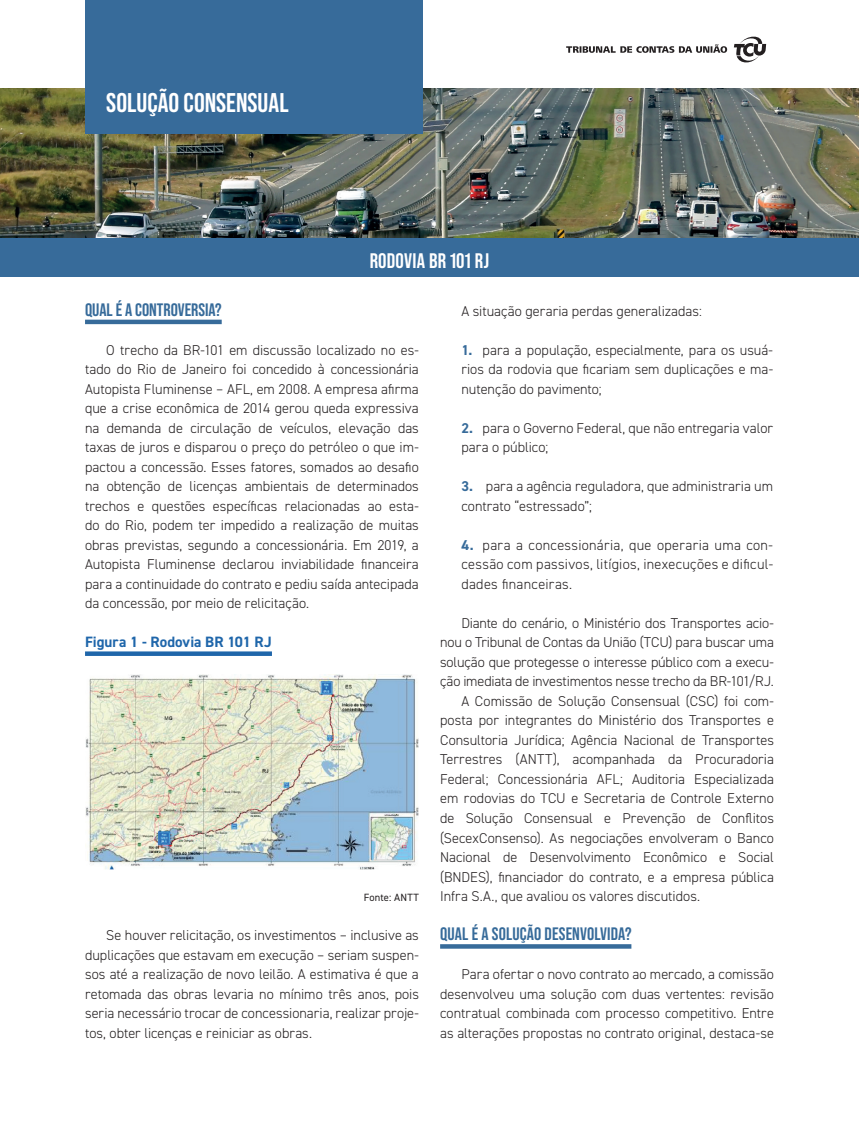
<style>
.page{position:relative;width:859px;height:1132px;background:#fff}
.page>*{position:absolute;margin:0;border:0;box-sizing:border-box;transform-origin:0 0}
.t1{font:700 27px "Bebas Neue Pro";color:#fff}
.t2{font:700 21px "Bebas Neue Pro";letter-spacing:.01em;color:#fff}
.t3{font:700 18px "Bebas Neue Pro";letter-spacing:.01em;color:#376b9a}
.t4{font:700 15px "DIN2014";letter-spacing:.005em;color:#1f66aa}
.t5{font:300 14.25px/19.5px "DIN2014";color:#231f20;text-align:justify}
.t6{font:10.5px "DIN2014";letter-spacing:.015em;color:#231f20}
.s1{font-weight:700;color:#376b9a}
</style>
<div class="page">
<img style="left:0;top:88px;width:859px;height:150px">
<div style="left:85px;top:0;width:338px;height:133px;background:#376b9a"></div>
<svg style="left:566px;top:44px;width:161px;height:9px"></svg>
<svg style="left:734px;top:36px;width:32px;height:27px"></svg>
<div style="left:0;top:238px;width:859px;height:38px;background:#376b9a"></div>
<div style="left:85px;top:319px;width:137px;height:5px;background:#376b9a"></div>
<svg style="left:85px;top:651px;width:187px;height:4px"></svg>
<img style="left:85px;top:674px;width:334px;height:194px">
<svg style="left:440px;top:944px;width:191px;height:4px"></svg>
<h1 class="t1" style="left:106px;top:87px;width:184px">SOLUÇÃO CONSENSUAL</h1>
<h2 class="t2" style="left:370px;top:248px;width:121px">RODOVIA BR 101 RJ</h2>
<p class="t3" style="left:85px;top:299px;width:138px">QUAL É A CONTROVERSIA?</p>
<p class="t5" style="left:85px;top:340px;width:335px;text-indent:21px">O trecho da BR-101 em discussão localizado no es&shy;tado do Rio de Janeiro foi concedido à concessionária Autopista Fluminense – AFL, em 2008. A empresa afirma que a crise econômica de 2014 gerou queda expressiva na demanda de circulação de veículos, elevação das taxas de juros e disparou o preço do petróleo o que im&shy;pactou a concessão. Esses fatores, somados ao desafio na obtenção de licenças ambientais de determinados trechos e questões específicas relacionadas ao esta&shy;do do Rio, podem ter impedido a realização de muitas obras previstas, segundo a concessionária. Em 2019, a Autopista Fluminense declarou inviabilidade financeira para a continuidade do contrato e pediu saída antecipada da concessão, por meio de relicitação.</p>
<p class="t4" style="left:85px;top:632px;width:188px">Figura 1 - Rodovia BR 101 RJ</p>
<p class="t6" style="left:364px;top:890px;width:57px">Fonte: ANTT</p>
<p class="t5" style="left:85px;top:925px;width:335px;text-indent:21px">Se houver relicitação, os investimentos – inclusive as duplicações que estavam em execução – seriam suspen&shy;sos até a realização de novo leilão. A estimativa é que a retomada das obras levaria no mínimo três anos, pois seria necessário trocar de concessionaria, realizar proje&shy;tos, obter licenças e reiniciar as obras.</p>
<p class="t5" style="left:461px;top:301px;width:242px">A situação geraria perdas generalizadas:</p>
<p class="t5" style="left:461px;top:340px;width:313px"><span class="s1">1.</span> para a população, especialmente, para os usuá&shy;rios da rodovia que ficariam sem duplicações e ma&shy;nutenção do pavimento;</p>
<p class="t5" style="left:461px;top:418px;width:313px"><span class="s1">2.</span> para o Governo Federal, que não entregaria valor para o público;</p>
<p class="t5" style="left:461px;top:476px;width:313px"><span class="s1">3.</span> para a agência reguladora, que administraria um contrato “estressado”;</p>
<p class="t5" style="left:461px;top:535px;width:313px"><span class="s1">4.</span> para a concessionária, que operaria uma con&shy;cessão com passivos, litígios, inexecuções e dificul&shy;dades financeiras.</p>
<p class="t5" style="left:461px;top:613px;width:314px">Diante do cenário, o Ministério dos Transportes acio-</p>
<p class="t5" style="left:440px;top:632px;width:335px">nou o Tribunal de Contas da União (TCU) para buscar uma</p>
<p class="t5" style="left:440px;top:652px;width:335px">solução que protegesse o interesse público com a execu-</p>
<p class="t5" style="left:440px;top:671px;width:335px">ção imediata de investimentos nesse trecho da BR-101/RJ.</p>
<p class="t5" style="left:461px;top:691px;width:314px">A Comissão de Solução Consensual (CSC) foi com-</p>
<p class="t5" style="left:440px;top:710px;width:335px">posta por integrantes do Ministério dos Transportes e</p>
<p class="t5" style="left:440px;top:730px;width:335px">Consultoria Jurídica; Agência Nacional de Transportes</p>
<p class="t5" style="left:440px;top:749px;width:335px">Terrestres (ANTT), acompanhada da Procuradoria</p>
<p class="t5" style="left:440px;top:769px;width:335px">Federal; Concessionária AFL; Auditoria Especializada</p>
<p class="t5" style="left:440px;top:788px;width:335px">em rodovias do TCU e Secretaria de Controle Externo</p>
<p class="t5" style="left:440px;top:808px;width:335px">de Solução Consensual e Prevenção de Conflitos</p>
<p class="t5" style="left:440px;top:827px;width:335px">(SecexConsenso). As negociações envolveram o Banco</p>
<p class="t5" style="left:440px;top:847px;width:335px">Nacional de Desenvolvimento Econômico e Social</p>
<p class="t5" style="left:440px;top:866px;width:335px">(BNDES), financiador do contrato, e a empresa pública</p>
<p class="t5" style="left:440px;top:886px;width:261px">Infra S.A., que avaliou os valores discutidos.</p>
<p class="t3" style="left:440px;top:923px;width:193px">QUAL É A SOLUÇÃO DESENVOLVIDA?</p>
<p class="t5" style="left:440px;top:964px;width:335px;text-indent:21px">Para ofertar o novo contrato ao mercado, a comissão desenvolveu uma solução com duas vertentes: revisão contratual combinada com processo competitivo. Entre as alterações propostas no contrato original, destaca-se</p>
</div>
